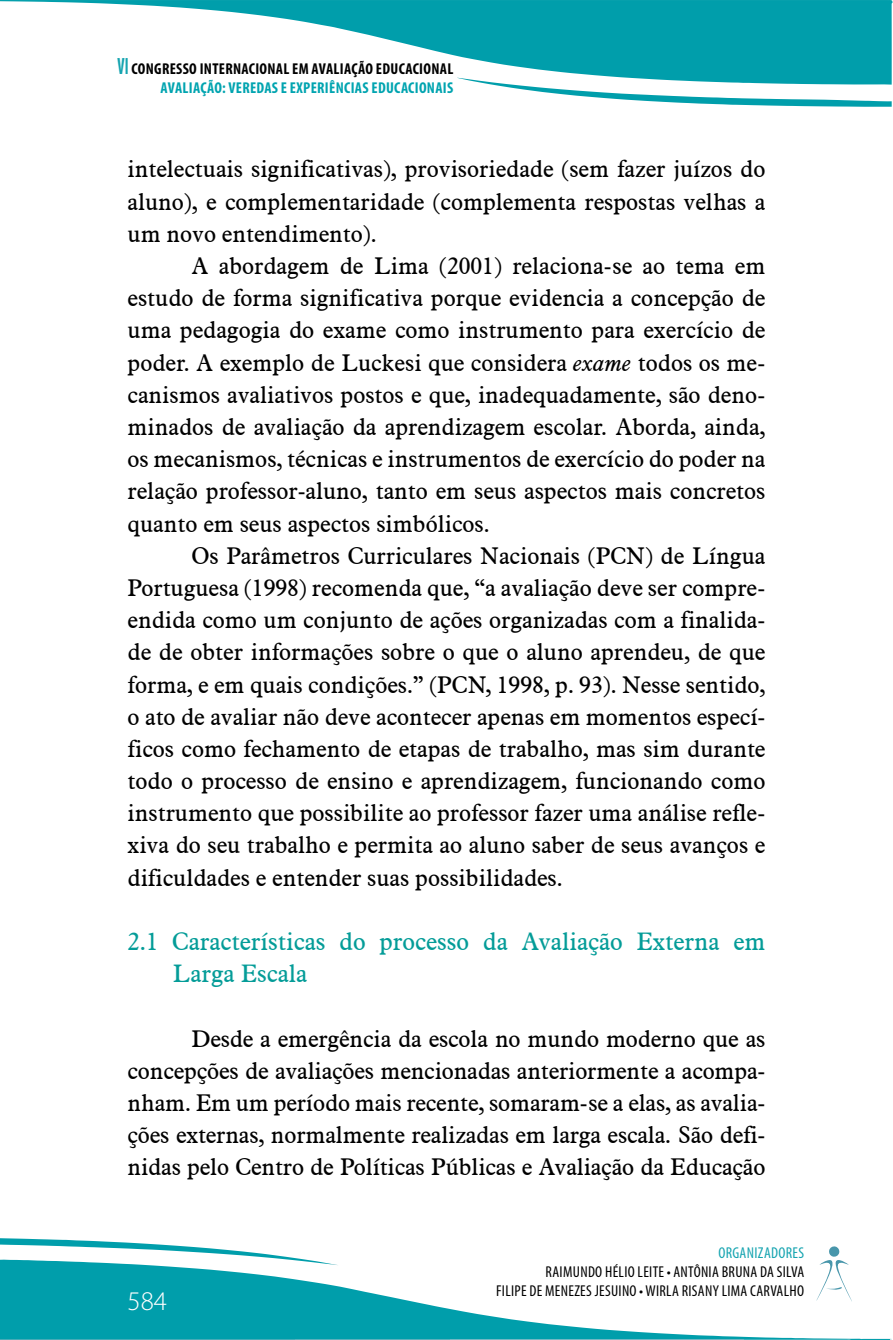
<style>
.page{position:relative;width:893px;height:1340px;background:#fff}
.page>*{position:absolute;margin:0;border:0;box-sizing:border-box;transform-origin:0 0}
.t1{font:300 27px "Myriad Pro";color:#fff}
.TÍTULO_2{font:24.75px/32.2px "Aldine 721 BT";color:#049c98}
.t2{font:23.62px/32.2px "Aldine 721 BT";color:#000;text-align:justify}
.t3{font:700 condensed 15.75px/18.9px "Myriad Pro";letter-spacing:.02em;color:#000;text-align:right}
.t4{font:condensed 15.75px/18.9px "Myriad Pro";letter-spacing:.02em;color:#000;text-align:right}
.t5{font:condensed 15.75px "Myriad Pro";letter-spacing:.02em;color:#15a4b0}
.s1{font-size:23.62px;color:#15a4b0}
.s2{color:#00a4b0}
.s3{font-style:italic}
</style>
<div class="page">
<svg style="left:0;top:0;width:893px;height:78px;fill:#009eab"></svg>
<svg style="left:458px;top:78px;width:434px;height:29px"></svg>
<svg style="left:829px;top:1246px;width:11px;height:11px"></svg>
<svg style="left:0;top:1260px;width:859px;height:79px"></svg>
<hr style="left:0;top:1339px;width:295px;height:1px;background:#46abb7">
<hr style="left:450px;top:1339px;width:293px;height:1px;background:#72b8c4">
<hr style="left:295px;top:1339px;width:155px;height:1px;background:#5bb0bc">
<svg style="left:743px;top:1339px;width:108px;height:1px"></svg>
<svg style="left:859px;top:1338px;width:32px;height:1px"></svg>
<svg style="left:0;top:1238px;width:339px;height:27px"></svg>
<p class="t3" style="left:117px;top:59px;width:337px"><span class="s1">VI</span> CONGRESSO INTERNACIONAL EM AVALIAÇÃO EDUCACIONAL<br><span class="s2">AVALIAÇÃO: VEREDAS E EXPERIÊNCIAS EDUCACIONAIS</span></p>
<p class="t2" style="left:128px;top:153px;width:639px">intelectuais significativas), provisoriedade (sem fazer juízos do aluno), e complementaridade (complementa respostas velhas a um novo entendimento).</p>
<p class="t2" style="left:128px;top:249px;width:639px;text-indent:64px">A abordagem de Lima (2001) relaciona-se ao tema em estudo de forma significativa porque evidencia a concepção de uma pedagogia do exame como instrumento para exercício de poder. A exemplo de Luckesi que considera <span class="s3">exame</span> todos os me&shy;canismos avaliativos postos e que, inadequadamente, são deno&shy;minados de avaliação da aprendizagem escolar. Aborda, ainda, os mecanismos, técnicas e instrumentos de exercício do poder na relação professor-aluno, tanto em seus aspectos mais concretos quanto em seus aspectos simbólicos.</p>
<p class="t2" style="left:128px;top:539px;width:639px;text-indent:64px">Os Parâmetros Curriculares Nacionais (PCN) de Língua Portuguesa (1998) recomenda que, “a avaliação deve ser compre&shy;endida como um conjunto de ações organizadas com a finalida&shy;de de obter informações sobre o que o aluno aprendeu, de que forma, e em quais condições.” (PCN, 1998, p. 93). Nesse sentido, o ato de avaliar não deve acontecer apenas em momentos especí&shy;ficos como fechamento de etapas de trabalho, mas sim durante todo o processo de ensino e aprendizagem, funcionando como instrumento que possibilite ao professor fazer uma análise refle&shy;xiva do seu trabalho e permita ao aluno saber de seus avanços e dificuldades e entender suas possibilidades.</p>
<p class="TÍTULO_2" style="left:173px;top:925px;width:594px;text-indent:-45px">2.1 Características do processo da Avaliação Externa em<br>Larga Escala</p>
<p class="t2" style="left:128px;top:1021px;width:639px;text-indent:64px">Desde a emergência da escola no mundo moderno que as concepções de avaliações mencionadas anteriormente a acompa&shy;nham. Em um período mais recente, somaram-se a elas, as avalia&shy;ções externas, normalmente realizadas em larga escala. São defi&shy;nidas pelo Centro de Políticas Públicas e Avaliação da Educação</p>
<p class="t1" style="left:128px;top:1286px;width:41px">584</p>
<p class="t5" style="left:718px;top:1242px;width:87px">ORGANIZADORES</p>
<p class="t4" style="left:496px;top:1261px;width:310px">RAIMUNDO HÉLIO LEITE • ANTÔNIA BRUNA DA SILVA<br>FILIPE DE MENEZES JESUINO • WIRLA RISANY LIMA CARVALHO</p>
</div>
